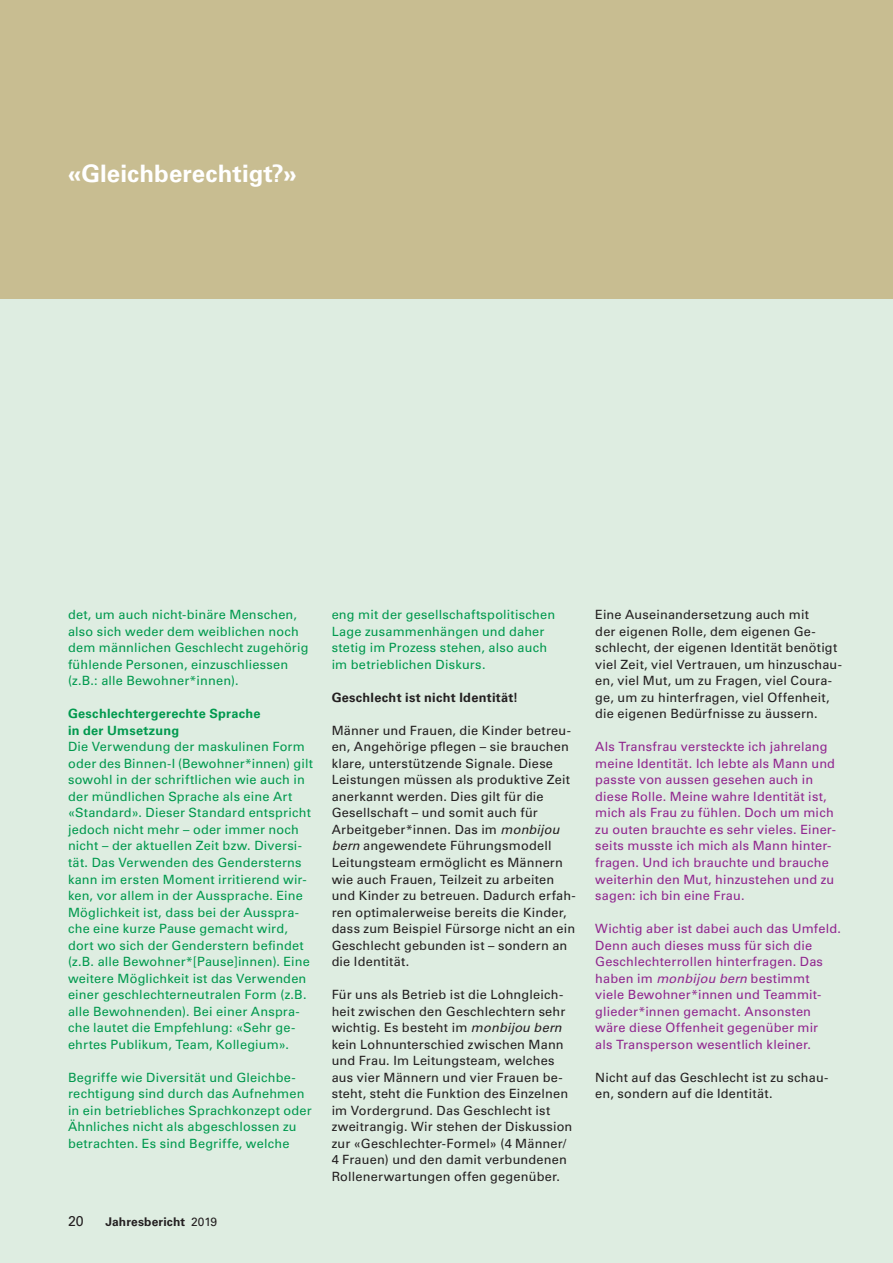
<style>
.page{position:relative;width:893px;height:1263px;background:#fff}
.page>*{position:absolute;margin:0;border:0;box-sizing:border-box;transform-origin:0 0}
.Titel{font:700 24px "Univers LT Std";letter-spacing:.005em;color:#fff}
.Lauftext{font:14.25px "Univers LT Std";color:#231f20}
.Lauftext-2{font:12.75px/16.5px "Univers LT Std";letter-spacing:.015em;color:#231f20}
.Lauftext-3{font:12.75px/16.5px "Univers LT Std";letter-spacing:.015em;color:#00994e}
.Lauftext-4{font:12.75px/16.5px "Univers LT Std";letter-spacing:.015em;color:#90268f}
.Zwischentitel{font:700 12.75px/16.5px "Univers LT Std";letter-spacing:.02em;color:#00994e}
.Zwischentitel-2{font:700 12.75px "Univers LT Std";letter-spacing:.025em;color:#231f20}
.Lauftext-5{font:700 12px "Univers LT Std";letter-spacing:.015em;color:#231f20}
.s1{font-weight:400}
.s2{font-style:italic}
</style>
<div class="page">
<div style="left:0;top:298px;width:893px;height:965px;background:#deede1"></div>
<div style="left:0;top:0;width:893px;height:298px;background:#c8bd91"></div>
<p class="Titel" style="left:68px;top:160px;width:230px">«Gleichberechtigt?»</p>
<p class="Lauftext-3" style="left:68px;top:607px;width:242px">det, um auch nicht-binäre Menschen, also sich weder dem weiblichen noch dem männlichen Geschlecht zugehörig fühlende Personen, einzuschliessen (z.B.: alle Bewohner*innen).</p>
<p class="Zwischentitel" style="left:68px;top:706px;width:194px">Geschlechtergerechte Sprache in der Umsetzung</p>
<p class="Lauftext-3" style="left:68px;top:739px;width:246px">Die Verwendung der maskulinen Form oder des Binnen-I (Bewohner*innen) gilt sowohl in der schriftlichen wie auch in der mündlichen Sprache als eine Art «Standard». Dieser Standard entspricht jedoch nicht mehr – oder immer noch nicht – der aktuellen Zeit bzw. Diversi&shy;tät. Das Verwenden des Gendersterns kann im ersten Moment irritierend wir&shy;ken, vor allem in der Aussprache. Eine Möglichkeit ist, dass bei der Ausspra&shy;che eine kurze Pause gemacht wird, dort wo sich der Genderstern befindet (z.B. alle Bewohner*[Pause]innen). Eine weitere Möglichkeit ist das Verwenden einer geschlechterneutralen Form (z.B. alle Bewohnenden). Bei einer Anspra&shy;che lautet die Empfehlung: «Sehr ge&shy;ehrtes Publikum, Team, Kollegium».</p>
<p class="Lauftext-3" style="left:68px;top:1069px;width:245px">Begriffe wie Diversität und Gleichbe&shy;rechtigung sind durch das Aufnehmen in ein betriebliches Sprachkonzept oder Ähnliches nicht als abgeschlossen zu betrachten. Es sind Begriffe, welche</p>
<p class="Lauftext" style="left:68px;top:1212px;width:17px">20</p>
<p class="Lauftext-5" style="left:105px;top:1214px;width:113px">Jahresbericht <span class="s1">2019</span></p>
<p class="Lauftext-3" style="left:332px;top:607px;width:225px">eng mit der gesellschaftspolitischen Lage zusammenhängen und daher stetig im Prozess stehen, also auch im betrieblichen Diskurs.</p>
<p class="Zwischentitel-2" style="left:332px;top:690px;width:188px">Geschlecht ist nicht Identität!</p>
<p class="Lauftext-2" style="left:332px;top:722px;width:246px">Männer und Frauen, die Kinder betreu&shy;en, Angehörige pflegen – sie brauchen klare, unterstützende Signale. Diese Leistungen müssen als produktive Zeit anerkannt werden. Dies gilt für die Gesellschaft – und somit auch für Arbeitgeber*innen. Das im <span class="s2">monbijou bern</span> angewendete Führungsmodell Leitungsteam ermöglicht es Männern wie auch Frauen, Teilzeit zu arbeiten und Kinder zu betreuen. Dadurch erfah&shy;ren optimalerweise bereits die Kinder, dass zum Beispiel Fürsorge nicht an ein Geschlecht gebunden ist – sondern an die Identität.</p>
<p class="Lauftext-2" style="left:332px;top:986px;width:242px">Für uns als Betrieb ist die Lohngleich&shy;heit zwischen den Geschlechtern sehr wichtig. Es besteht im <span class="s2">monbijou bern </span>kein Lohnunterschied zwischen Mann und Frau. Im Leitungsteam, welches aus vier Männern und vier Frauen be&shy;steht, steht die Funktion des Einzelnen im Vordergrund. Das Geschlecht ist zweitrangig. Wir stehen der Diskussion zur «Geschlechter-Formel» (4 Männer/ 4 Frauen) und den damit verbundenen Rollenerwartungen offen gegenüber.</p>
<p class="Lauftext-2" style="left:595px;top:607px;width:248px">Eine Auseinandersetzung auch mit<br>der eigenen Rolle, dem eigenen Ge&shy;schlecht, der eigenen Identität benötigt viel Zeit, viel Vertrauen, um hinzuschau&shy;en, viel Mut, um zu Fragen, viel Coura&shy;ge, um zu hinterfragen, viel Offenheit, die eigenen Bedürfnisse zu äussern.</p>
<p class="Lauftext-4" style="left:595px;top:739px;width:242px">Als Transfrau versteckte ich jahrelang meine Identität. Ich lebte als Mann und passte von aussen gesehen auch in diese Rolle. Meine wahre Identität ist, mich als Frau zu fühlen. Doch um mich zu outen brauchte es sehr vieles. Einer&shy;seits musste ich mich als Mann hinter&shy;fragen. Und ich brauchte und brauche weiterhin den Mut, hinzustehen und zu sagen: ich bin eine Frau.</p>
<p class="Lauftext-4" style="left:595px;top:920px;width:247px">Wichtig aber ist dabei auch das Umfeld.<br>Denn auch dieses muss für sich die Geschlechterrollen hinterfragen. Das haben im <span class="s2">monbijou bern</span> bestimmt viele Bewohner*innen und Teammit&shy;glieder*innen gemacht. Ansonsten wäre diese Offenheit gegenüber mir<br>als Transperson wesentlich kleiner.</p>
<p class="Lauftext-2" style="left:595px;top:1069px;width:235px">Nicht auf das Geschlecht ist zu schau&shy;en, sondern auf die Identität.</p>
</div>
